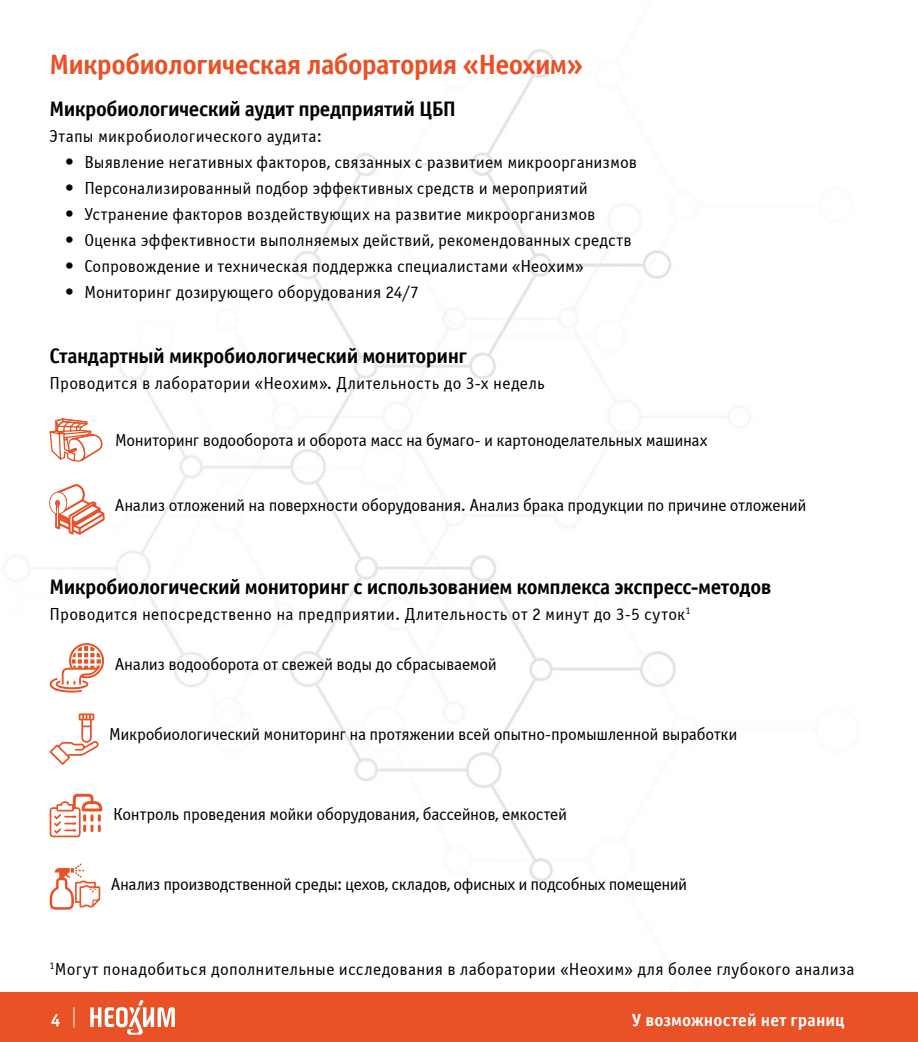
<style>
.page{position:relative;width:918px;height:1042px;background:#fff}
.page>*{position:absolute;margin:0;border:0;box-sizing:border-box;transform-origin:0 0}
.t1{font:700 28px "Officina Sans Win C";letter-spacing:-.025em;color:#e95126}
.t2{font:700 21px "Officina Sans Win C";letter-spacing:-.025em;color:#000}
.t3{font:17.5px "Officina Sans Win C";color:#000}
.t4{font:17.5px "Officina Sans Win C";letter-spacing:-.03em;color:#000}
.t5{font:700 17.5px "Officina Sans Win C";letter-spacing:.005em;color:#fff}
</style>
<div class="page">
<img style="left:49px;top:49px;width:627px;height:856px">
<svg style="left:49px;top:408px;width:54px;height:55px"></svg>
<svg style="left:49px;top:483px;width:55px;height:52px"></svg>
<svg style="left:50px;top:643px;width:54px;height:49px"></svg>
<svg style="left:49px;top:713px;width:50px;height:52px"></svg>
<svg style="left:50px;top:794px;width:52px;height:43px"></svg>
<svg style="left:50px;top:863px;width:50px;height:47px"></svg>
<div style="left:0;top:992px;width:918px;height:50px;background:#e95126"></div>
<svg style="left:90px;top:999px;width:85px;height:36px"></svg>
<svg style="left:73px;top:1007px;width:1px;height:20px"></svg>
<h1 class="t1" style="left:50px;top:48px;width:535px">Микробиологическая лаборатория «Неохим»</h1>
<p class="t2" style="left:50px;top:97px;width:408px">Микробиологический аудит предприятий ЦБП</p>
<p class="t3" style="left:50px;top:127px;width:274px">Этапы микробиологического аудита:</p>
<p class="t3" style="left:65px;top:153px;width:573px">• Выявление негативных факторов, связанных с развитием микроорганизмов</p>
<p class="t3" style="left:65px;top:179px;width:524px">• Персонализированный подбор эффективных средств и мероприятий</p>
<p class="t3" style="left:65px;top:205px;width:532px">• Устранение факторов воздействующих на развитие микроорганизмов</p>
<p class="t3" style="left:65px;top:231px;width:568px">• Оценка эффективности выполняемых действий, рекомендованных средств</p>
<p class="t3" style="left:65px;top:257px;width:520px">• Сопровождение и техническая поддержка специалистами «Неохим»</p>
<p class="t3" style="left:65px;top:283px;width:355px">• Мониторинг дозирующего оборудования 24/7</p>
<p class="t2" style="left:50px;top:344px;width:419px">Стандартный микробиологический мониторинг</p>
<p class="t3" style="left:50px;top:374px;width:497px">Проводится в лаборатории «Неохим». Длительность до 3-х недель</p>
<p class="t3" style="left:115px;top:431px;width:594px">Мониторинг водооборота и оборота масс на бумаго- и картоноделательных машинах</p>
<p class="t3" style="left:115px;top:496px;width:693px">Анализ отложений на поверхности оборудования. Анализ брака продукции по причине отложений</p>
<p class="t2" style="left:50px;top:575px;width:723px">Микробиологический мониторинг с использованием комплекса экспресс-методов</p>
<p class="t3" style="left:50px;top:605px;width:642px">Проводится непосредственно на предприятии. Длительность от 2 минут до 3-5 суток<sup>1</sup></p>
<p class="t3" style="left:115px;top:654px;width:384px">Анализ водооборота от свежей воды до сбрасываемой</p>
<p class="t3" style="left:109px;top:725px;width:630px">Микробиологический мониторинг на протяжении всей опытно-промышленной выработки</p>
<p class="t3" style="left:113px;top:804px;width:456px">Контроль проведения мойки оборудования, бассейнов, емкостей</p>
<p class="t4" style="left:111px;top:875px;width:578px">Анализ производственной среды: цехов, складов, офисных и подсобных помещений</p>
<p class="t3" style="left:50px;top:959px;width:806px"><sup>1</sup>Могут понадобиться дополнительные исследования в лаборатории «Неохим» для более глубокого анализа</p>
<p class="t5" style="left:51px;top:1009px;width:11px">4</p>
<p class="t5" style="left:632px;top:1009px;width:214px">У возможностей нет границ</p>
</div>
